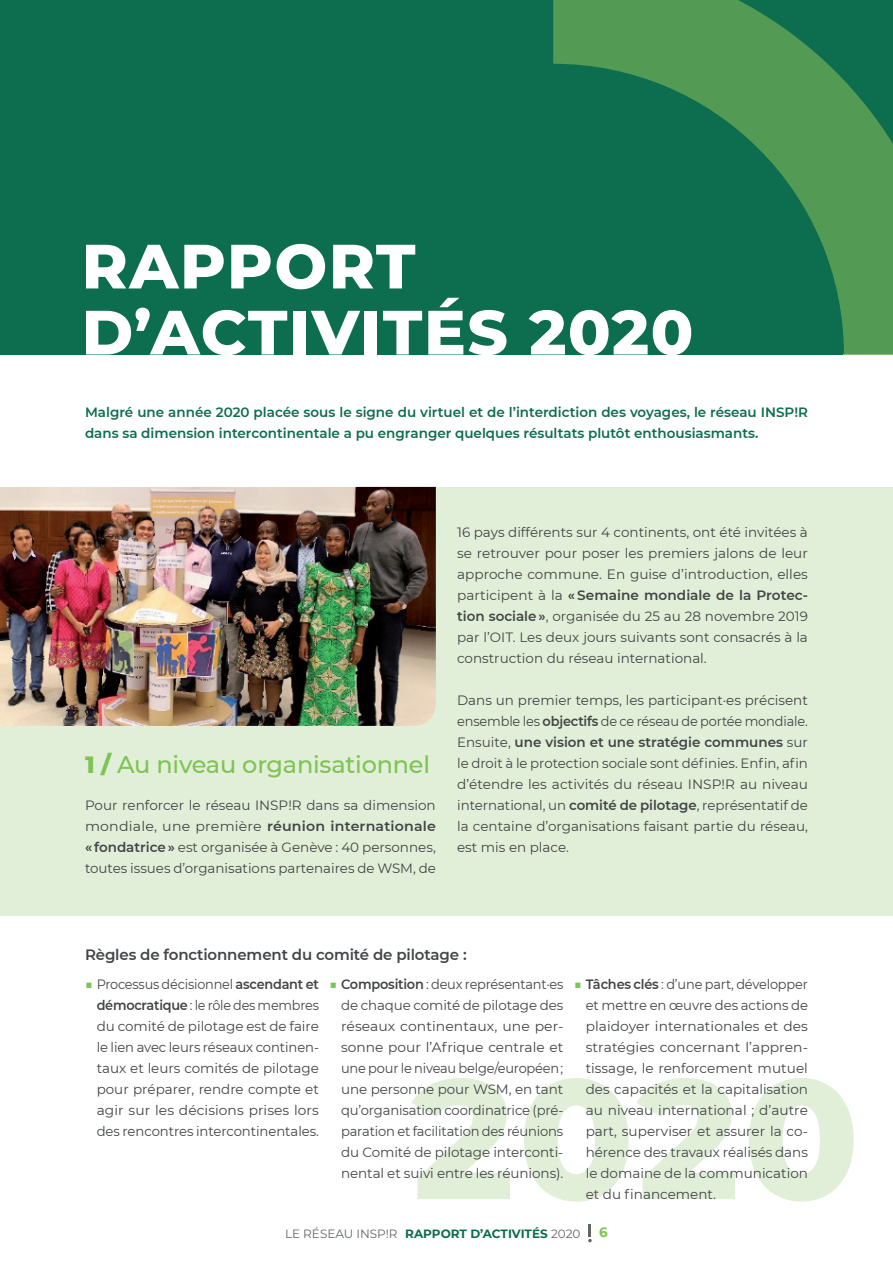
<style>
.page{position:relative;width:893px;height:1263px;background:#fff}
.page>*{position:absolute;margin:0;border:0;box-sizing:border-box;transform-origin:0 0}
.t1{font:800 62.4px/66px "Montserrat";letter-spacing:.025em;color:#fff}
.t2{font:500 24px "Montserrat";letter-spacing:-.01em;color:#7ec353}
.t3{font:600 15px "Montserrat";letter-spacing:-.01em;color:#424446}
.t4{font:13.5px/21px "Montserrat";color:#424446;text-align:justify}
.t5{font:13.5px/21px "Montserrat";color:#424446;text-align:justify;scale:.96 1}
.t6{font:13.5px/21px "Montserrat";color:#424446;text-align:justify;scale:.95 1}
.t7{font:600 13.5px/21px "Montserrat";color:#0c6d4f}
.t8{font:700 13.5px "Montserrat";color:#7ec353}
.t9{font:12px "Montserrat";color:#626565}
.s1{font-weight:800}
.s2{font-weight:600}
.s3{color:#7ec353}
.s4{font-weight:700;color:#0c6d4f}
</style>
<div class="page">
<svg style="left:588px;top:1225px;width:4px;height:17px"></svg>
<div style="left:0;top:0;width:893px;height:354px;background:#0c6d4f"></div>
<div style="left:0;top:487px;width:893px;height:428px;background:#e2efd8"></div>
<svg style="left:411px;top:1078px;width:443px;height:123px;fill:#e2efd8"></svg>
<svg style="left:553px;top:0;width:340px;height:354px"></svg>
<img style="left:0;top:487px;width:436px;height:239px">
<h1 class="t1" style="left:82px;top:230px;width:613px">RAPPORT<br>D’ACTIVITÉS 2020</h1>
<p class="t7" style="left:85px;top:401px;width:724px">Malgré une année 2020 placée sous le signe du virtuel et de l’interdiction des voyages, le réseau INSP!R dans sa dimension intercontinentale a pu engranger quelques résultats plutôt enthousiasmants.</p>
<h2 class="t2" style="left:85px;top:747px;width:347px"><span class="s1">1 /</span> Au niveau organisationnel</h2>
<p class="t4" style="left:85px;top:794px;width:352px">Pour renforcer le réseau INSP!R dans sa dimension mondiale, une première <span class="s2">réunion internationale « fondatrice »</span> est organisée à Genève : 40 personnes, toutes issues d’organisations partenaires de WSM, de</p>
<p class="t4" style="left:457px;top:521px;width:352px">16 pays différents sur 4 continents, ont été invitées à se retrouver pour poser les premiers jalons de leur approche commune. En guise d’introduction, elles participent à la <span class="s2">« Semaine mondiale de la Protec&shy;tion sociale »</span>, organisée du 25 au 28 novembre 2019 par l’OIT. Les deux jours suivants sont consacrés à la construction du réseau international.</p>
<p class="t4" style="left:457px;top:689px;width:352px">Dans un premier temps, les participant·es précisent ensemble les <span class="s2">objectifs</span> de ce réseau de portée mondiale.<br>Ensuite, <span class="s2">une vision et une stratégie communes</span> sur le droit à le protection sociale sont définies. Enfin, afin d’étendre les activités du réseau INSP!R au niveau international, un <span class="s2">comité de pilotage</span>, représentatif de la centaine d’organisations faisant partie du réseau, est mis en place.</p>
<p class="t3" style="left:85px;top:943px;width:383px">Règles de fonctionnement du comité de pilotage :</p>
<p class="t6" style="left:97px;top:973px;width:236px;text-indent:-12px"><span class="s3">■</span> Processus décisionnel <span class="s2">ascendant et démocratique</span> : le rôle des membres du comité de pilotage est de faire le lien avec leurs réseaux continen&shy;taux et leurs comités de pilotage pour préparer, rendre compte et agir sur les décisions prises lors des rencontres intercontinentales.</p>
<p class="t5" style="left:341px;top:973px;width:233px;text-indent:-12px"><span class="s3">■</span> <span class="s2">Composition</span> : deux représentant·es de chaque comité de pilotage des réseaux continentaux, une per&shy;sonne pour l’Afrique centrale et une pour le niveau belge/européen ; une personne pour WSM, en tant qu’organisation coordinatrice (pré&shy;paration et facilitation des réunions du Comité de pilotage interconti&shy;nental et suivi entre les réunions).</p>
<p class="t5" style="left:586px;top:973px;width:233px;text-indent:-12px"><span class="s3">■</span> <span class="s2">Tâches clés</span> : d’une part, développer et mettre en œuvre des actions de plaidoyer internationales et des stratégies concernant l’appren&shy;tissage, le renforcement mutuel des capacités et la capitalisation au niveau international ; d’autre part, superviser et assurer la co&shy;hérence des travaux réalisés dans le domaine de la communication et du financement.</p>
<p class="t9" style="left:285px;top:1225px;width:297px">LE RÉSEAU INSP!R <span class="s4">RAPPORT D’ACTIVITÉS</span> 2020</p>
<p class="t8" style="left:599px;top:1222px;width:10px">6</p>
</div>
